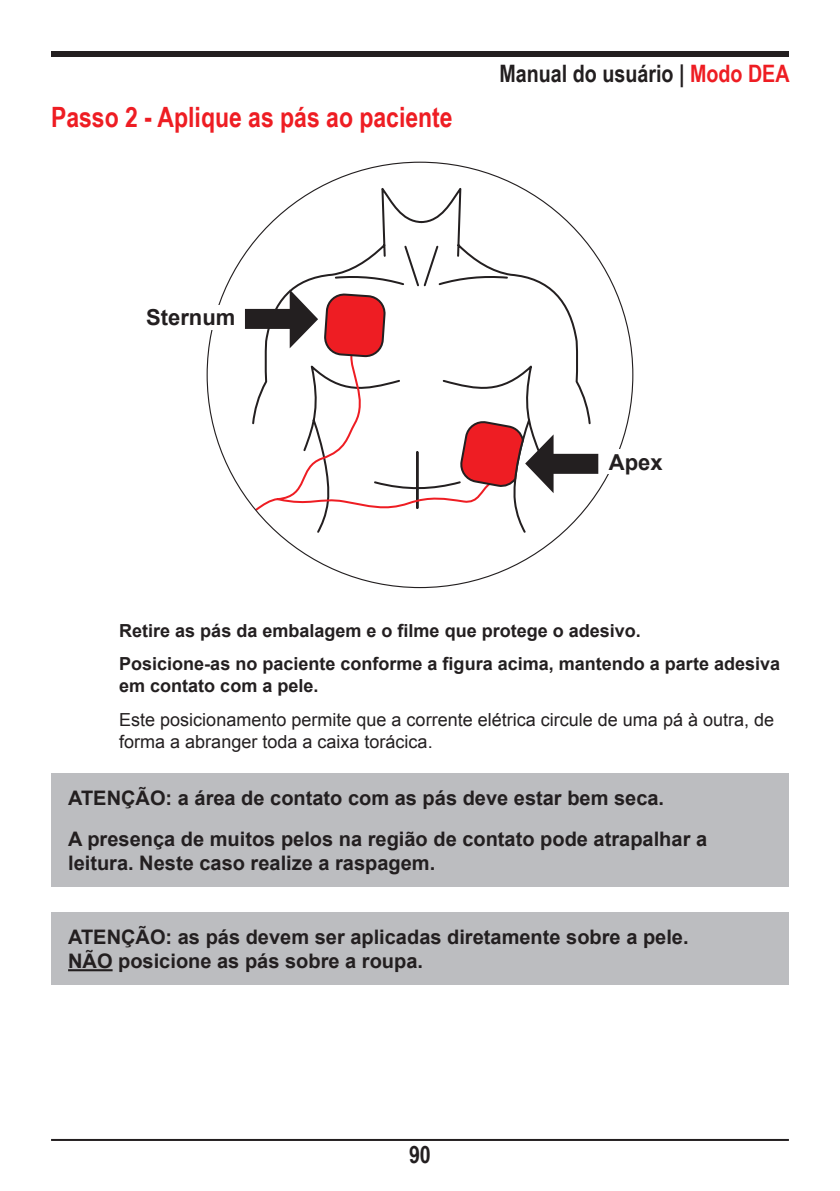
<style>
.page{position:relative;width:840px;height:1191px;background:#fff}
.page>*{position:absolute;margin:0;border:0;box-sizing:border-box;transform-origin:0 0}
.Sub_titulo_fora_do_i{font:700 28px "Arial Narrow";color:#ee1d23}
.t1{font:700 24px "Arial Narrow";color:#231f20}
.texto_solto{font:700 22px "Arial";color:#231f20}
.Box_Atenção{font:700 20px/24px "Arial";color:#231f20}
.texto_padrao{font:700 18px/22px "Arial";color:#231f20}
.texto_padrao-2{font:18px/22px "Arial";color:#231f20}
.s1{color:#ee1d23}
</style>
<div class="page">
<div style="left:51px;top:51px;width:737px;height:6px;background:#231f20"></div>
<hr style="left:51px;top:1139px;width:737px;height:2px;background:#231f20">
<svg style="left:251px;top:182px;width:340px;height:352px"></svg>
<svg style="left:231px;top:352px;width:261px;height:175px"></svg>
<svg style="left:324px;top:292px;width:61px;height:65px;background:#db3c41"></svg>
<svg style="left:245px;top:289px;width:73px;height:59px"></svg>
<svg style="left:459px;top:420px;width:139px;height:73px"></svg>
<div style="left:51px;top:773px;width:737px;height:114px;background:#bcbdc0"></div>
<div style="left:51px;top:912px;width:737px;height:73px;background:#bcbdc0"></div>
<hr style="left:68px;top:969px;width:44px;height:2px;background:#231f20">
<p class="Sub_titulo_fora_do_i" style="left:51px;top:96px;width:403px">Passo 2 - Aplique as pás ao paciente</p>
<p class="t1" style="left:499px;top:55px;width:291px">Manual do usuário | <span class="s1">Modo DEA</span></p>
<p class="texto_solto" style="left:146px;top:303px;width:91px">Sternum</p>
<p class="texto_solto" style="left:608px;top:447px;width:55px">Apex</p>
<p class="texto_padrao" style="left:119px;top:620px;width:523px">Retire as pás da embalagem e o filme que protege o adesivo.</p>
<p class="texto_padrao" style="left:119px;top:653px;width:662px">Posicione-as no paciente conforme a figura acima, mantendo a parte adesiva em contato com a pele.</p>
<p class="texto_padrao-2" style="left:119px;top:708px;width:656px">Este posicionamento permite que a corrente elétrica circule de uma pá à outra, de forma a abranger toda a caixa torácica.</p>
<p class="Box_Atenção" style="left:68px;top:786px;width:597px">ATENÇÃO: a área de contato com as pás deve estar bem seca.</p>
<p class="Box_Atenção" style="left:68px;top:827px;width:640px">A presença de muitos pelos na região de contato pode atrapalhar a leitura. Neste caso realize a raspagem.</p>
<p class="Box_Atenção" style="left:68px;top:925px;width:621px">ATENÇÃO: as pás devem ser aplicadas diretamente sobre a pele.<br>NÃO posicione as pás sobre a roupa.</p>
<p class="t1" style="left:409px;top:1136px;width:23px">90</p>
</div>
